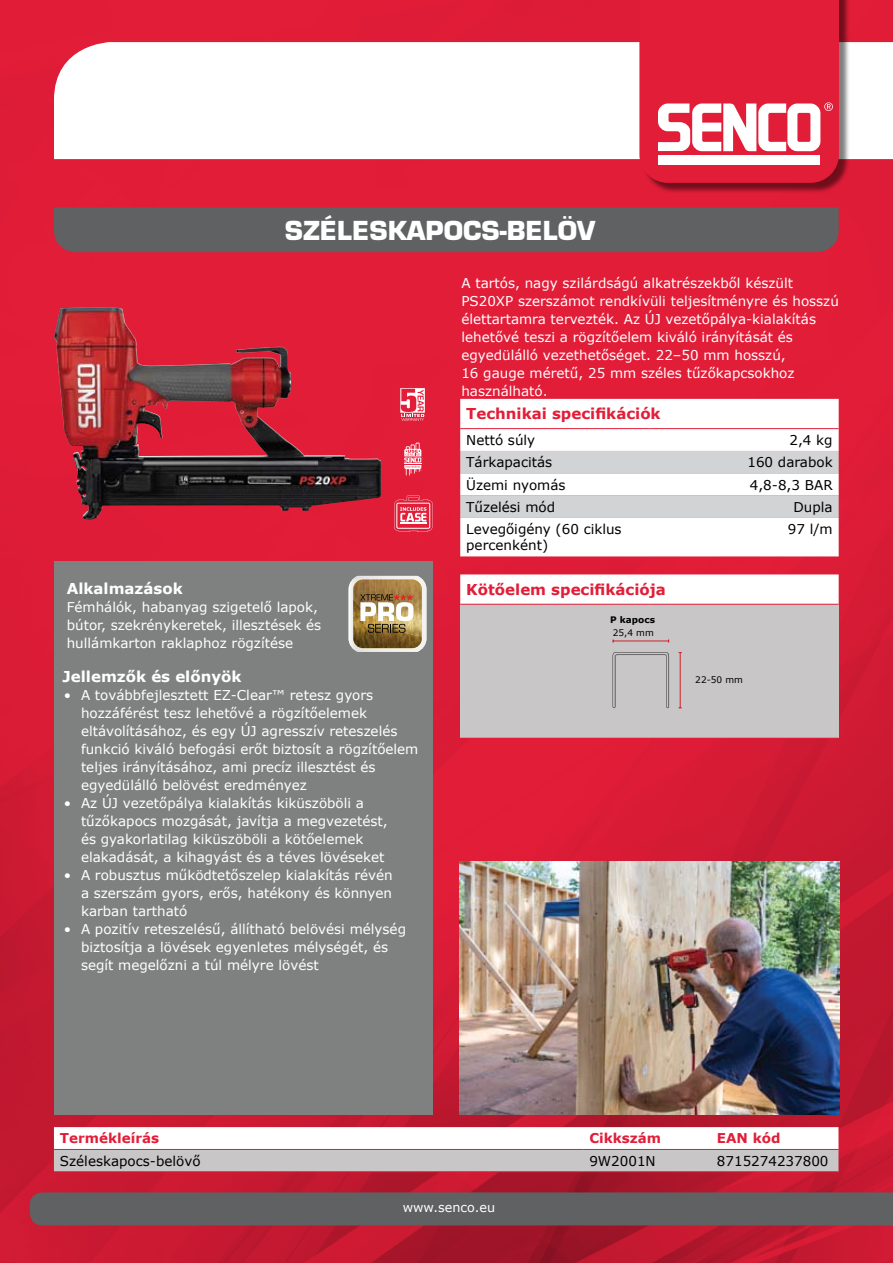
<style>
.page{position:relative;width:893px;height:1263px;background:#fff}
.page>*{position:absolute;margin:0;border:0;box-sizing:border-box;transform-origin:0 0}
.t1{font:700 25.5px "Eurostile LT Std";color:#fff}
.t2{font:700 15px "Verdana";color:#e21d38}
.t3{font:700 15px "Verdana";color:#fff}
.t4{font:13.5px/18px "Verdana";color:#fff}
.t5{font:13.5px/16.2px "Verdana";color:#000}
.t6{font:700 13.5px "Verdana";color:#e21d38}
.t7{font:12.75px "Verdana";color:#fff}
.t8{font:9px "Verdana";color:#000}
.t9{font:700 9px "Verdana";color:#000}
</style>
<div class="page">
<img style="left:0;top:0;width:893px;height:1263px">
<div style="left:30px;top:1192px;width:863px;height:33px;background:#5f6162"></div>
<svg style="left:54px;top:1127px;width:784px;height:44px"></svg>
<hr style="left:54px;top:1149px;width:529px;height:1px;background:#e21d38">
<hr style="left:54px;top:1171px;width:529px;height:1px;background:#e21d38">
<hr style="left:583px;top:1149px;width:128px;height:1px;background:#e21d38">
<hr style="left:583px;top:1171px;width:128px;height:1px;background:#e21d38">
<hr style="left:711px;top:1149px;width:127px;height:1px;background:#e21d38">
<hr style="left:711px;top:1171px;width:127px;height:1px;background:#e21d38">
<svg style="left:460px;top:399px;width:379px;height:205px"></svg>
<svg style="left:460px;top:451px;width:379px;height:67px"></svg>
<div style="left:460px;top:604px;width:379px;height:134px;background:#c8c6c7"></div>
<hr style="left:460px;top:428px;width:189px;height:1px;background:#e21d38">
<hr style="left:649px;top:428px;width:190px;height:1px;background:#e21d38">
<hr style="left:460px;top:604px;width:189px;height:1px;background:#e21d38">
<hr style="left:649px;top:604px;width:190px;height:1px;background:#e21d38">
<hr style="left:460px;top:738px;width:189px;height:1px;background:#e21d38">
<hr style="left:649px;top:738px;width:190px;height:1px;background:#e21d38">
<img style="left:460px;top:861px;width:380px;height:253px">
<hr style="left:613px;top:641px;width:56px;height:1px;background:#cf2128">
<hr style="left:680px;top:652px;width:1px;height:56px;background:#cf2128">
<svg style="left:613px;top:652px;width:56px;height:56px"></svg>
<svg style="left:394px;top:495px;width:38px;height:37px"></svg>
<div style="left:394px;top:440px;width:38px;height:38px;background:#e21d38"></div>
<svg style="left:404px;top:443px;width:19px;height:33px"></svg>
<div style="left:393px;top:386px;width:39px;height:38px;background:#e21d38"></div>
<svg style="left:400px;top:388px;width:25px;height:33px"></svg>
<img style="left:54px;top:307px;width:41px;height:209px">
<div style="left:54px;top:208px;width:785px;height:44px;background:#5f6162"></div>
<svg style="left:54px;top:42px;width:839px;height:117px"></svg>
<div style="left:54px;top:561px;width:378px;height:553px;background:#7f8181"></div>
<img style="left:349px;top:576px;width:77px;height:76px">
<div style="left:641px;top:0;width:209px;height:193px;background:#000;opacity:.5"></div>
<svg style="left:639px;top:0;width:200px;height:183px"></svg>
<h1 class="t1" style="left:285px;top:215px;width:325px">SZÉLESKAPOCS-BELÖVŐ</h1>
<p class="t3" style="left:67px;top:579px;width:118px">Alkalmazások</p>
<p class="t4" style="left:67px;top:598px;width:256px">Fémhálók, habanyag szigetelő lapok, bútor, szekrénykeretek, illesztések és hullámkarton raklaphoz rögzítése</p>
<p class="t3" style="left:63px;top:667px;width:181px">Jellemzők és előnyök</p>
<p class="t4" style="left:81px;top:686px;width:339px;text-indent:-17px">• A továbbfejlesztett EZ-Clear™ retesz gyors hozzáférést tesz lehetővé a rögzítőelemek eltávolításához, és egy ÚJ agresszív reteszelés funkció kiváló befogási erőt biztosít a rögzítőelem teljes irányításához, ami precíz illesztést és egyedülálló belövést eredményez</p>
<p class="t4" style="left:81px;top:794px;width:308px;text-indent:-17px">• Az ÚJ vezetőpálya kialakítás kiküszöböli a tűzőkapocs mozgását, javítja a megvezetést, és gyakorlatilag kiküszöböli a kötőelemek elakadását, a kihagyást és a téves lövéseket</p>
<p class="t4" style="left:81px;top:866px;width:313px;text-align:justify;text-indent:-17px">• A robusztus működtetőszelep kialakítás révén a szerszám gyors, erős, hatékony és könnyen karban tartható</p>
<p class="t4" style="left:81px;top:920px;width:327px;text-indent:-17px">• A pozitív reteszelésű, állítható belövési mélység biztosítja a lövések egyenletes mélységét, és segít megelőzni a túl mélyre lövést</p>
<p class="t4" style="left:461px;top:274px;width:379px">A tartós, nagy szilárdságú alkatrészekből készült PS20XP szerszámot rendkívüli teljesítményre és hosszú élettartamra tervezték. Az ÚJ vezetőpálya-kialakítás lehetővé teszi a rögzítőelem kiváló irányítását és egyedülálló vezethetőséget. 22–50 mm hosszú,<br>16 gauge méretű, 25 mm széles tűzőkapcsokhoz használható.</p>
<p class="t2" style="left:466px;top:404px;width:196px">Technikai specifikációk</p>
<p class="t5" style="left:466px;top:432px;width:70px">Nettó súly</p>
<p class="t5" style="left:789px;top:432px;width:45px">2,4 kg</p>
<p class="t5" style="left:466px;top:454px;width:88px">Tárkapacitás</p>
<p class="t5" style="left:747px;top:454px;width:87px">160 darabok</p>
<p class="t5" style="left:466px;top:476px;width:101px">Üzemi nyomás</p>
<p class="t5" style="left:750px;top:476px;width:84px">4,8-8,3 BAR</p>
<p class="t5" style="left:466px;top:499px;width:90px">Tűzelési mód</p>
<p class="t5" style="left:793px;top:499px;width:41px">Dupla</p>
<p class="t5" style="left:466px;top:521px;width:157px">Levegőigény (60 ciklus percenként)</p>
<p class="t5" style="left:788px;top:521px;width:46px">97 l/m</p>
<p class="t2" style="left:466px;top:580px;width:201px">Kötőelem specifikációja</p>
<p class="t9" style="left:610px;top:614px;width:46px">P kapocs</p>
<p class="t8" style="left:613px;top:627px;width:43px">25,4 mm</p>
<p class="t8" style="left:695px;top:673px;width:49px">22-50 mm</p>
<p class="t6" style="left:60px;top:1130px;width:101px">Termékleírás</p>
<p class="t6" style="left:589px;top:1130px;width:73px">Cikkszám</p>
<p class="t6" style="left:717px;top:1130px;width:65px">EAN kód</p>
<p class="t5" style="left:60px;top:1152px;width:142px">Széleskapocs-belövő</p>
<p class="t5" style="left:589px;top:1152px;width:68px">9W2001N</p>
<p class="t5" style="left:717px;top:1152px;width:113px">8715274237800</p>
<p class="t7" style="left:403px;top:1199px;width:94px">www.senco.eu</p>
</div>
